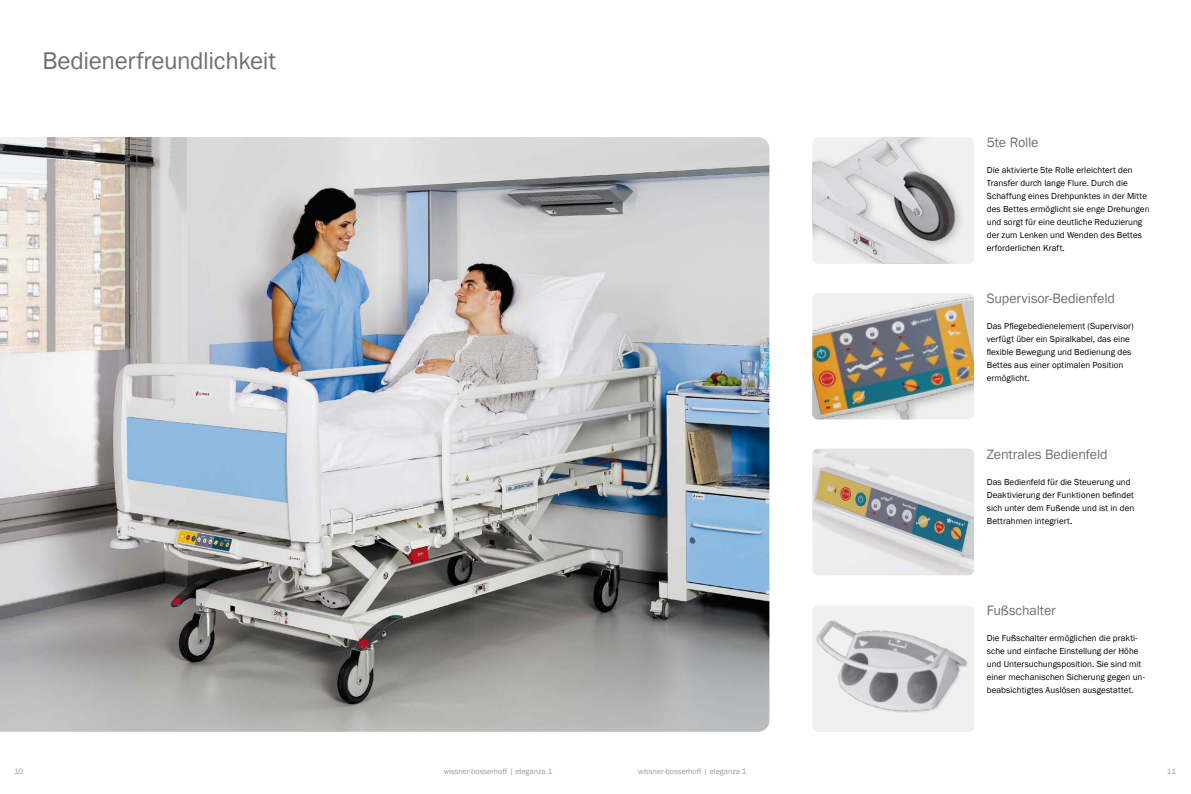
<style>
.page{position:relative;width:1191px;height:794px;background:#fff}
.page>*{position:absolute;margin:0;border:0;box-sizing:border-box;transform-origin:0 0}
.t1{font:25px "Franklin Gothic";letter-spacing:-.015em;color:#6f6f6e}
.t2{font:14px "Franklin Gothic";letter-spacing:-.01em;color:#6f6f6e}
.t3{font:9px/13px "Franklin Gothic";letter-spacing:.005em;color:#000}
.t4{font:8px "Franklin Gothic";color:#9c9d9d}
</style>
<div class="page">
<img style="left:812px;top:137px;width:162px;height:127px">
<img style="left:812px;top:293px;width:162px;height:126px">
<img style="left:813px;top:606px;width:161px;height:126px">
<img style="left:812px;top:449px;width:162px;height:126px">
<img style="left:0;top:137px;width:769px;height:595px">
<h1 class="t1" style="left:43px;top:45px;width:235px">Bedienerfreundlichkeit</h1>
<h2 class="t2" style="left:986px;top:133px;width:53px">5te Rolle</h2>
<p class="t3" style="left:986px;top:163px;width:164px">Die aktivierte 5te Rolle erleichtert den Transfer durch lange Flure. Durch die Schaffung eines Drehpunktes in der Mitte des Bettes ermöglicht sie enge Drehungen und sorgt für eine deutliche Reduzierung der zum Lenken und Wenden des Bettes erforderlichen Kraft.</p>
<h2 class="t2" style="left:986px;top:289px;width:130px">Supervisor-Bedienfeld</h2>
<p class="t3" style="left:986px;top:319px;width:148px">Das Pflegebedienelement (Supervisor) verfügt über ein Spiralkabel, das eine flexible Bewegung und Bedienung des Bettes aus einer optimalen Position ermöglicht.</p>
<h2 class="t2" style="left:986px;top:445px;width:122px">Zentrales Bedienfeld</h2>
<p class="t3" style="left:986px;top:475px;width:149px">Das Bedienfeld für die Steuerung und Deaktivierung der Funktionen befindet sich unter dem Fußende und ist in den Bettrahmen integriert.</p>
<h2 class="t2" style="left:986px;top:601px;width:70px">Fußschalter</h2>
<p class="t3" style="left:986px;top:631px;width:160px">Die Fußschalter ermöglichen die prakti&shy;sche und einfache Einstellung der Höhe und Untersuchungsposition. Sie sind mit einer mechanischen Sicherung gegen un&shy;beabsichtigtes Auslösen ausgestattet.</p>
<p class="t4" style="left:14px;top:766px;width:11px">10</p>
<p class="t4" style="left:444px;top:766px;width:110px">wissner-bosserhoff | eleganza 1</p>
<p class="t4" style="left:638px;top:766px;width:110px">wissner-bosserhoff | eleganza 1</p>
<p class="t4" style="left:1166px;top:766px;width:11px">11</p>
</div>
